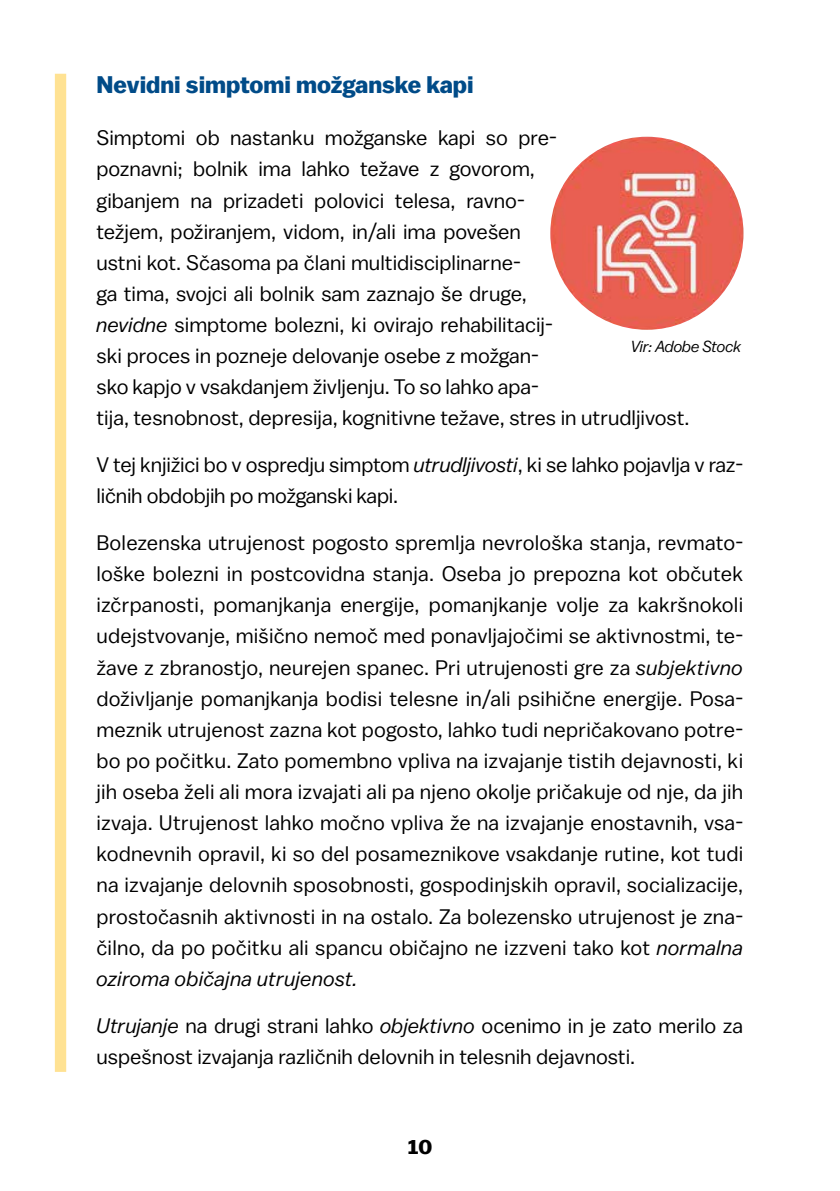
<style>
.page{position:relative;width:840px;height:1191px;background:#fff}
.page>*{position:absolute;margin:0;border:0;box-sizing:border-box;transform-origin:0 0}
.t1{font:700 24px "Balto";color:#004b88}
.t2{font:21px/31.2px "Balto";color:#000}
.t3{font:700 21px "Balto";color:#000}
.t4{font:italic 16px "Balto";letter-spacing:-.02em;color:#000}
.s1{font-style:italic}
</style>
<div class="page">
<div style="left:55px;top:74px;width:11px;height:997px;background:#ffe293"></div>
<img style="left:550px;top:137px;width:193px;height:193px;border-radius:96px">
<p class="t1" style="left:96px;top:70px;width:378px">Nevidni simptomi možganske kapi</p>
<p class="t2" style="left:96px;top:122px;width:594px">Simptomi ob nastanku možganske kapi so pre-<br>poznavni; bolnik ima lahko težave z govorom,<br>gibanjem na prizadeti polovici telesa, ravno-<br>težjem, požiranjem, vidom, in/ali ima povešen<br>ustni kot. Sčasoma pa člani multidisciplinarne-<br>ga tima, svojci ali bolnik sam zaznajo še druge,<br><span class="s1">nevidne</span> simptome bolezni, ki ovirajo rehabilitacij-<br>ski proces in pozneje delovanje osebe z možgan-<br>sko kapjo v vsakdanjem življenju. To so lahko apa-<br>tija, tesnobnost, depresija, kognitivne težave, stres in utrudljivost.</p>
<p class="t2" style="left:96px;top:449px;width:648px">V tej knjižici bo v ospredju simptom <span class="s1">utrudljivosti</span>, ki se lahko pojavlja v raz&shy;ličnih obdobjih po možganski kapi.</p>
<p class="t2" style="left:96px;top:527px;width:648px;text-align:justify">Bolezenska utrujenost pogosto spremlja nevrološka stanja, revmato&shy;loške bolezni in postcovidna stanja. Oseba jo prepozna kot občutek izčrpanosti, pomanjkanja energije, pomanjkanje volje za kakršnokoli udejstvovanje, mišično nemoč med ponavljajočimi se aktivnostmi, te&shy;žave z zbranostjo, neurejen spanec. Pri utrujenosti gre za <span class="s1">subjektivno </span>doživljanje pomanjkanja bodisi telesne in/ali psihične energije. Posa&shy;meznik utrujenost zazna kot pogosto, lahko tudi nepričakovano potre&shy;bo po počitku. Zato pomembno vpliva na izvajanje tistih dejavnosti, ki jih oseba želi ali mora izvajati ali pa njeno okolje pričakuje od nje, da jih izvaja. Utrujenost lahko močno vpliva že na izvajanje enostavnih, vsa&shy;kodnevnih opravil, ki so del posameznikove vsakdanje rutine, kot tudi na izvajanje delovnih sposobnosti, gospodinjskih opravil, socializacije, prostočasnih aktivnosti in na ostalo. Za bolezensko utrujenost je zna&shy;čilno, da po počitku ali spancu običajno ne izzveni tako kot <span class="s1">normalna oziroma običajna utrujenost.</span></p>
<p class="t2" style="left:96px;top:1009px;width:648px"><span class="s1">Utrujanje</span> na drugi strani lahko <span class="s1">objektivno</span> ocenimo in je zato merilo za uspešnost izvajanja različnih delovnih in telesnih dejavnosti.</p>
<p class="t4" style="left:630px;top:336px;width:112px">Vir: Adobe Stock</p>
<p class="t3" style="left:407px;top:1134px;width:26px">10</p>
</div>
